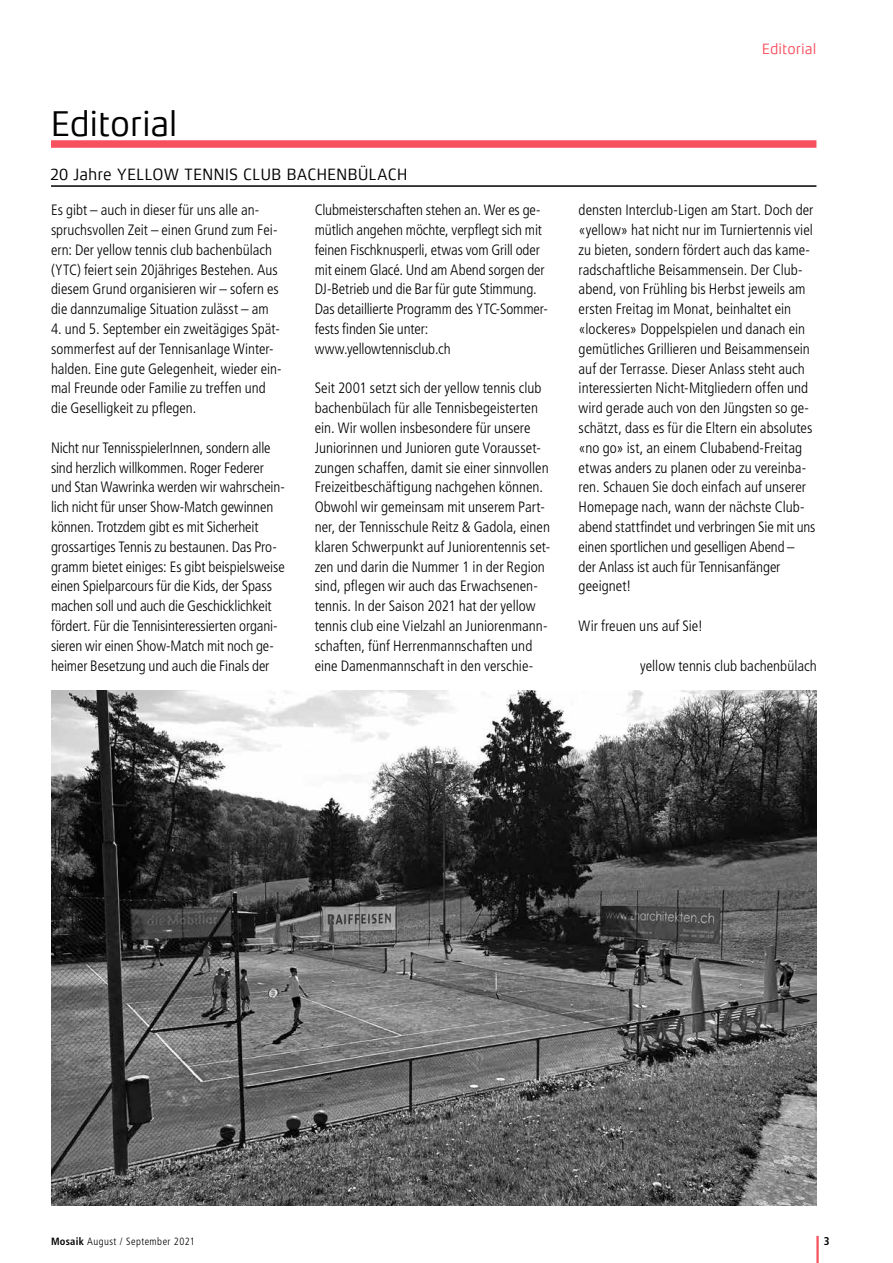
<style>
.page{position:relative;width:893px;height:1263px;background:#fff}
.page>*{position:absolute;margin:0;border:0;box-sizing:border-box;transform-origin:0 0}
.t1{font:36px "Xenois Sans Pro";letter-spacing:-.02em;color:#000}
.t2{font:16.5px "Xenois Sans Pro";letter-spacing:-.01em;color:#000}
.t3{font:300 condensed 15px/19.8px "Frutiger LT Std";color:#000}
.t4{font:15px "Xenois Sans Pro";letter-spacing:-.005em;color:#f7505e}
.t5{font:700 condensed 11.25px "Frutiger LT Std";color:#000}
.t6{font:300 condensed 10.5px "Frutiger LT Std";letter-spacing:.045em;color:#000}
.s1{font-weight:700}
</style>
<div class="page">
<hr style="left:816px;top:1236px;width:3px;height:27px;background:#f7505e">
<div style="left:51px;top:140px;width:765px;height:8px;background:#f7505e"></div>
<hr style="left:51px;top:185px;width:765px;height:2px;background:#000">
<img style="left:51px;top:690px;width:765px;height:515px">
<h1 class="t1" style="left:50px;top:103px;width:129px">Editorial</h1>
<p class="t2" style="left:50px;top:165px;width:359px">20 Jahre YELLOW TENNIS CLUB BACHENBÜLACH</p>
<p class="t3" style="left:51px;top:200px;width:229px">Es gibt – auch in dieser für uns alle an&shy;spruchsvollen Zeit – einen Grund zum Fei&shy;ern: Der yellow tennis club bachenbülach (YTC) feiert sein 20jähriges Bestehen. Aus diesem Grund organisieren wir – sofern es die dannzumalige Situation zulässt – am</p>
<p class="t3" style="left:51px;top:319px;width:232px">4. und 5. September ein zweitägiges Spät&shy;sommerfest auf der Tennisanlage Winter&shy;halden. Eine gute Gelegenheit, wieder ein&shy;mal Freunde oder Familie zu treffen und die Geselligkeit zu pflegen.</p>
<p class="t3" style="left:51px;top:438px;width:235px">Nicht nur TennisspielerInnen, sondern alle sind herzlich willkommen. Roger Federer und Stan Wawrinka werden wir wahrschein&shy;lich nicht für unser Show-Match gewinnen können. Trotzdem gibt es mit Sicherheit grossartiges Tennis zu bestaunen. Das Pro&shy;gramm bietet einiges: Es gibt beispielsweise einen Spielparcours für die Kids, der Spass machen soll und auch die Geschicklichkeit fördert. Für die Tennisinteressierten organi&shy;sieren wir einen Show-Match mit noch ge&shy;heimer Besetzung und auch die Finals der</p>
<p class="t3" style="left:315px;top:200px;width:235px">Clubmeisterschaften stehen an. Wer es ge&shy;mütlich angehen möchte, verpflegt sich mit feinen Fischknusperli, etwas vom Grill oder mit einem Glacé. Und am Abend sorgen der DJ-Betrieb und die Bar für gute Stimmung.<br>Das detaillierte Programm des YTC-Sommer&shy;fests finden Sie unter: www.yellowtennisclub.ch</p>
<p class="t3" style="left:315px;top:379px;width:237px">Seit 2001 setzt sich der yellow tennis club bachenbülach für alle Tennisbegeisterten ein. Wir wollen insbesondere für unsere Juniorinnen und Junioren gute Vorausset&shy;zungen schaffen, damit sie einer sinnvollen Freizeitbeschäftigung nachgehen können.<br>Obwohl wir gemeinsam mit unserem Part&shy;ner, der Tennisschule Reitz &amp; Gadola, einen klaren Schwerpunkt auf Juniorentennis set&shy;zen und darin die Nummer 1 in der Region sind, pflegen wir auch das Erwachsenen&shy;tennis. In der Saison 2021 hat der yellow tennis club eine Vielzahl an Juniorenmann&shy;schaften, fünf Herrenmannschaften und eine Damenmannschaft in den verschie-</p>
<p class="t4" style="left:762px;top:40px;width:56px">Editorial</p>
<p class="t3" style="left:579px;top:200px;width:238px">densten Interclub-Ligen am Start. Doch der «yellow» hat nicht nur im Turniertennis viel zu bieten, sondern fördert auch das kame&shy;radschaftliche Beisammensein. Der Club&shy;abend, von Frühling bis Herbst jeweils am ersten Freitag im Monat, beinhaltet ein «lockeres» Doppelspielen und danach ein gemütliches Grillieren und Beisammensein auf der Terrasse. Dieser Anlass steht auch interessierten Nicht-Mitgliedern offen und wird gerade auch von den Jüngsten so ge&shy;schätzt, dass es für die Eltern ein absolutes «no go» ist, an einem Clubabend-Freitag etwas anders zu planen oder zu vereinba&shy;ren. Schauen Sie doch einfach auf unserer Homepage nach, wann der nächste Club&shy;abend stattfindet und verbringen Sie mit uns einen sportlichen und geselligen Abend – der Anlass ist auch für Tennisanfänger geeignet!</p>
<p class="t3" style="left:579px;top:616px;width:126px">Wir freuen uns auf Sie!</p>
<p class="t3" style="left:640px;top:656px;width:178px">yellow tennis club bachenbülach</p>
<p class="t6" style="left:51px;top:1235px;width:145px"><span class="s1">Mosaik</span> August / September 2021</p>
<p class="t5" style="left:824px;top:1234px;width:7px">3</p>
</div>
